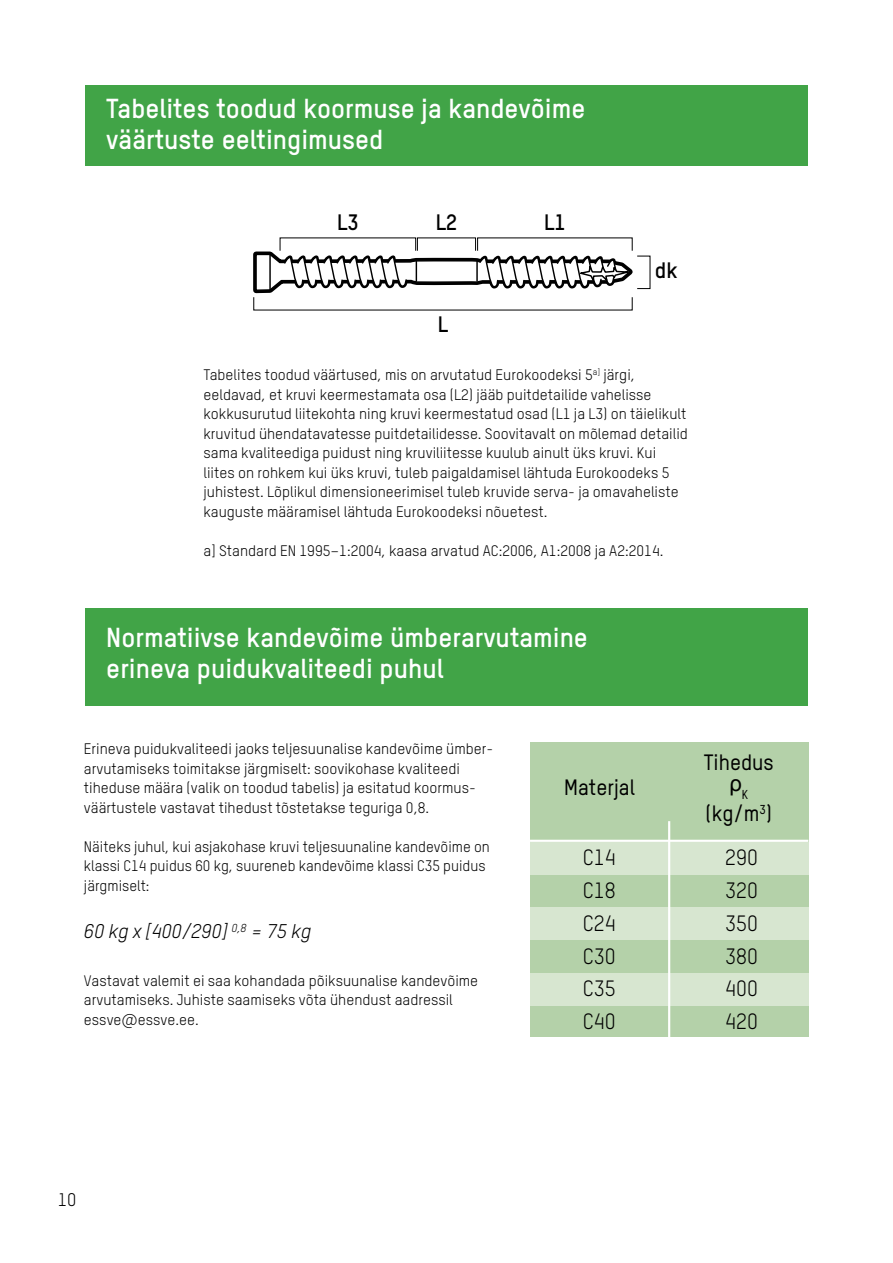
<style>
.page{position:relative;width:893px;height:1263px;background:#fff}
.page>*{position:absolute;margin:0;border:0;box-sizing:border-box;transform-origin:0 0}
.t1{font:700 27px/31.5px "TSTAR";color:#fff}
.t2{font:700 21.9px "TSTAR";color:#000}
.t3{font:21.75px/32.7px "TSTAR";color:#000;text-align:justify}
.t4{font:500 21.75px "TSTAR";color:#000}
.t5{font:21.75px "Arial";color:#000}
.t6{font:italic 19.5px "TSTAR";color:#000}
.t7{font:18px "TSTAR";color:#000}
.t8{font:15px/19.5px "TSTAR";color:#000}
</style>
<div class="page">
<div style="left:85px;top:85px;width:723px;height:81px;background:#41a447"></div>
<div style="left:85px;top:608px;width:723px;height:98px;background:#41a447"></div>
<div style="left:530px;top:742px;width:278px;height:295px;background:#b4d1a9"></div>
<div style="left:530px;top:842px;width:278px;height:33px;background:#d7e6d0"></div>
<div style="left:530px;top:907px;width:278px;height:33px;background:#d7e6d0"></div>
<div style="left:530px;top:973px;width:278px;height:33px;background:#d7e6d0"></div>
<hr style="left:530px;top:840px;width:278px;height:2px;background:#fff">
<hr style="left:668px;top:821px;width:2px;height:216px;background:#fff">
<svg style="left:253px;top:249px;width:380px;height:45px"></svg>
<h1 class="t1" style="left:106px;top:92px;width:481px">Tabelites toodud koormuse ja kandevõime väärtuste eeltingimused</h1>
<h2 class="t2" style="left:337px;top:209px;width:23px">L3</h2>
<h2 class="t2" style="left:436px;top:209px;width:23px">L2</h2>
<h2 class="t2" style="left:544px;top:209px;width:23px">L1</h2>
<h2 class="t2" style="left:438px;top:311px;width:12px">L</h2>
<h2 class="t2" style="left:655px;top:257px;width:24px">dk</h2>
<p class="t8" style="left:203px;top:365px;width:486px">Tabelites toodud väärtused, mis on arvutatud Eurokoodeksi 5<sup>a]</sup> järgi, eeldavad, et kruvi keermestamata osa (L2) jääb puitdetailide vahelisse kokkusurutud liitekohta ning kruvi keermestatud osad (L1 ja L3) on täielikult kruvitud ühendatavatesse puitdetailidesse. Soovitavalt on mõlemad detailid sama kvaliteediga puidust ning kruviliitesse kuulub ainult üks kruvi. Kui liites on rohkem kui üks kruvi, tuleb paigaldamisel lähtuda Eurokoodeks 5 juhistest. Lõplikul dimensioneerimisel tuleb kruvide serva- ja omavaheliste kauguste määramisel lähtuda Eurokoodeksi nõuetest.</p>
<p class="t8" style="left:203px;top:541px;width:461px">a] Standard EN 1995–1:2004, kaasa arvatud AC:2006, A1:2008 ja A2:2014.</p>
<h1 class="t1" style="left:106px;top:621px;width:483px">Normatiivse kandevõime ümberarvutamine erineva puidukvaliteedi puhul</h1>
<p class="t8" style="left:84px;top:739px;width:411px">Erineva puidukvaliteedi jaoks teljesuunalise kandevõime ümber&shy;arvutamiseks toimitakse järgmiselt: soovikohase kvaliteedi tiheduse määra (valik on toodud tabelis) ja esitatud koormus&shy;väärtustele vastavat tihedust tõstetakse teguriga 0,8.</p>
<p class="t8" style="left:84px;top:836px;width:407px">Näiteks juhul, kui asjakohase kruvi teljesuunaline kandevõime on klassi C14 puidus 60 kg, suureneb kandevõime klassi C35 puidus järgmiselt:</p>
<h3 class="t6" style="left:84px;top:920px;width:229px">60 kg x [400/290] <sup>0,8</sup> = 75 kg</h3>
<p class="t8" style="left:84px;top:970px;width:396px">Vastavat valemit ei saa kohandada põiksuunalise kandevõime arvutamiseks. Juhiste saamiseks võta ühendust aadressil essve@essve.ee.</p>
<h3 class="t4" style="left:564px;top:774px;width:72px">Materjal</h3>
<h3 class="t4" style="left:704px;top:749px;width:72px">Tihedus</h3>
<h3 class="t5" style="left:729px;top:769px;width:20px">ρ<sub>K</sub></h3>
<h3 class="t4" style="left:706px;top:800px;width:68px">(kg/m<sup>3</sup>)</h3>
<h3 class="t3" style="left:583px;top:841px;width:34px">C14<br>C18<br>C24<br>C30<br>C35<br>C40</h3>
<h3 class="t3" style="left:725px;top:841px;width:34px">290<br>320<br>350<br>380<br>400<br>420</h3>
<p class="t7" style="left:58px;top:1188px;width:20px">10</p>
</div>
